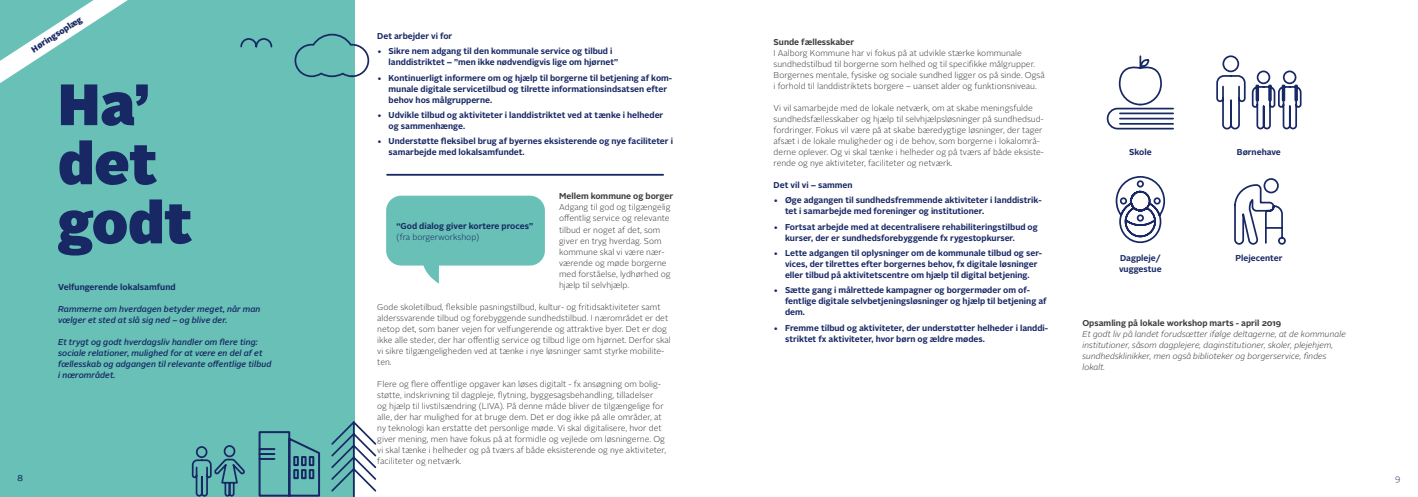
<style>
.page{position:relative;width:1418px;height:497px;background:#fff}
.page>*{position:absolute;margin:0;border:0;box-sizing:border-box;transform-origin:0 0}
.Overskrift{font:900 58px "Alright Sans";color:#182865}
.Brod{font:300 8.5px/11px "Alright Sans";color:#3c3c3b}
.Bullits_sort{font:700 8.5px/11px "Alright Sans";color:#182865}
.Kursiv{font:italic 500 8.5px/11px "Alright Sans";color:#182865}
.Brod-2{font:italic 300 8.5px/11px "Alright Sans";color:#3c3c3b}
.Fed{font:700 8.5px "Alright Sans";color:#3c3c3b}
.Fed-2{font:700 8.5px "Alright Sans";color:#182865}
.t1{font:300 8.5px "Alright Sans";color:#182865}
.t2{font:900 8.5px "Alright Sans";color:#182865}
</style>
<div class="page">
<div style="left:0;top:0;width:354px;height:496px;background:#68c0b6"></div>
<hr style="left:387px;top:174px;width:276px;height:1px;background:#182865">
<svg style="left:0;top:0;width:128px;height:83px"></svg>
<svg style="left:386px;top:195px;width:159px;height:88px"></svg>
<svg style="left:192px;top:445px;width:53px;height:51px"></svg>
<svg style="left:331px;top:419px;width:46px;height:77px"></svg>
<svg style="left:240px;top:38px;width:33px;height:10px"></svg>
<svg style="left:294px;top:34px;width:76px;height:44px"></svg>
<svg style="left:258px;top:431px;width:62px;height:65px"></svg>
<svg style="left:1106px;top:55px;width:68px;height:75px"></svg>
<svg style="left:1216px;top:55px;width:85px;height:75px"></svg>
<svg style="left:1115px;top:176px;width:50px;height:68px"></svg>
<svg style="left:1234px;top:178px;width:52px;height:67px"></svg>
<p class="t2" style="left:29px;top:45px;width:60px;rotate:-33deg">Høringsoplæg</p>
<h1 class="Overskrift" style="left:58px;top:62px;width:93px">Ha’</h1>
<h1 class="Overskrift" style="left:58px;top:121px;width:101px">det</h1>
<h1 class="Overskrift" style="left:58px;top:180px;width:136px">godt</h1>
<h2 class="Fed-2" style="left:58px;top:281px;width:119px">Velfungerende lokalsamfund</h2>
<p class="Kursiv" style="left:58px;top:303px;width:204px">Rammerne om hverdagen betyder meget, når man vælger et sted at slå sig ned – og blive der.</p>
<p class="Kursiv" style="left:58px;top:336px;width:215px">Et trygt og godt hverdagsliv handler om flere ting: sociale relationer, mulighed for at være en del af et fællesskab og adgangen til relevante offentlige tilbud i nærområdet.</p>
<h2 class="Fed-2" style="left:377px;top:30px;width:77px">Det arbejder vi for</h2>
<p class="Bullits_sort" style="left:388px;top:46px;width:231px;text-indent:-11px">• Sikre nem adgang til den kommunale service og tilbud i landdistriktet – ”men ikke nødvendigvis lige om hjørnet”</p>
<p class="Bullits_sort" style="left:388px;top:72px;width:285px;text-indent:-11px">• Kontinuerligt informere om og hjælp til borgerne til betjening af kom&shy;munale digitale servicetilbud og tilrette informationsindsatsen efter behov hos målgrupperne.</p>
<p class="Bullits_sort" style="left:388px;top:109px;width:276px;text-indent:-11px">• Udvikle tilbud og aktiviteter i landdistriktet ved at tænke i helheder og sammenhænge.</p>
<p class="Bullits_sort" style="left:388px;top:136px;width:286px;text-indent:-11px">• Understøtte fleksibel brug af byernes eksisterende og nye faciliteter i samarbejde med lokalsamfundet.</p>
<h2 class="Fed" style="left:559px;top:190px;width:115px">Mellem kommune og borger</h2>
<p class="Brod" style="left:559px;top:202px;width:113px">Adgang til god og tilgængelig offentlig service og relevante tilbud er noget af det, som giver en tryg hverdag. Som kommune skal vi være nær&shy;værende og møde borgerne med forståelse, lydhørhed og hjælp til selvhjælp.</p>
<p class="Brod" style="left:377px;top:301px;width:295px">Gode skoletilbud, fleksible pasningstilbud, kultur- og fritidsaktiviteter samt alderssvarende tilbud og forebyggende sundhedstilbud. I nærområdet er det netop det, som baner vejen for velfungerende og attraktive byer. Det er dog ikke alle steder, der har offentlig service og tilbud lige om hjørnet. Derfor skal vi sikre tilgængeligheden ved at tænke i nye løsninger samt styrke mobilite&shy;ten.</p>
<p class="Brod" style="left:377px;top:378px;width:290px">Flere og flere offentlige opgaver kan løses digitalt - fx ansøgning om bolig&shy;støtte, indskrivning til dagpleje, flytning, byggesagsbehandling, tilladelser<br>og hjælp til livstilsændring (LIVA). På denne måde bliver de tilgængelige for alle, der har mulighed for at bruge dem. Det er dog ikke på alle områder, at ny teknologi kan erstatte det personlige møde. Vi skal digitalisere, hvor det giver mening, men have fokus på at formidle og vejlede om løsningerne. Og vi skal tænke i helheder og på tværs af både eksisterende og nye aktiviteter, faciliteter og netværk.</p>
<p class="Bullits_sort" style="left:396px;top:220px;width:138px">“God dialog giver kortere proces”</p>
<p class="t1" style="left:396px;top:231px;width:84px">(fra borgerworkshop)</p>
<h2 class="Fed" style="left:773px;top:36px;width:82px">Sunde fællesskaber</h2>
<p class="Brod" style="left:773px;top:47px;width:273px">I Aalborg Kommune har vi fokus på at udvikle stærke kommunale sundhedstilbud til borgerne som helhed og til specifikke målgrupper.<br>Borgernes mentale, fysiske og sociale sundhed ligger os på sinde. Også i forhold til landdistriktets borgere – uanset alder og funktionsniveau.</p>
<p class="Brod" style="left:773px;top:102px;width:272px">Vi vil samarbejde med de lokale netværk, om at skabe meningsfulde sundhedsfællesskaber og hjælp til selvhjælpsløsninger på sundhedsud&shy;fordringer. Fokus vil være på at skabe bæredygtige løsninger, der tager afsæt i de lokale muligheder og i de behov, som borgerne i lokalområ&shy;derne oplever. Og vi skal tænke i helheder og på tværs af både eksiste&shy;rende og nye aktiviteter, faciliteter og netværk.</p>
<h2 class="Fed-2" style="left:773px;top:179px;width:80px">Det vil vi – sammen</h2>
<p class="Bullits_sort" style="left:785px;top:195px;width:258px;text-indent:-11px">• Øge adgangen til sundhedsfremmende aktiviteter i landdistrik&shy;tet i samarbejde med foreninger og institutioner.</p>
<p class="Bullits_sort" style="left:785px;top:221px;width:254px;text-indent:-11px">• Fortsat arbejde med at decentralisere rehabiliteringstilbud og kurser, der er sundhedsforebyggende fx rygestopkurser.</p>
<p class="Bullits_sort" style="left:785px;top:247px;width:259px;text-indent:-11px">• Lette adgangen til oplysninger om de kommunale tilbud og ser&shy;vices, der tilrettes efter borgernes behov, fx digitale løsninger eller tilbud på aktivitetscentre om hjælp til digital betjening.</p>
<p class="Bullits_sort" style="left:785px;top:284px;width:263px;text-indent:-11px">• Sætte gang i målrettede kampagner og borgermøder om of&shy;fentlige digitale selvbetjeningsløsninger og hjælp til betjening af dem.</p>
<p class="Bullits_sort" style="left:785px;top:322px;width:265px;text-indent:-11px">• Fremme tilbud og aktiviteter, der understøtter helheder i landdi&shy;striktet fx aktiviteter, hvor børn og ældre mødes.</p>
<p class="Bullits_sort" style="left:1129px;top:146px;width:24px">Skole</p>
<p class="Bullits_sort" style="left:1236px;top:146px;width:45px">Børnehave</p>
<p class="Bullits_sort" style="left:1119px;top:252px;width:44px">Dagpleje/ vuggestue</p>
<p class="Bullits_sort" style="left:1235px;top:252px;width:49px">Plejecenter</p>
<h2 class="Fed" style="left:1082px;top:316px;width:200px">Opsamling på lokale workshop marts - april 2019</h2>
<p class="Brod-2" style="left:1082px;top:328px;width:265px">Et godt liv på landet forudsætter ifølge deltagerne, at de kommunale institutioner, såsom dagplejere, daginstitutioner, skoler, plejehjem, sundhedsklinikker, men også biblioteker og borgerservice, findes lokalt.</p>
<p class="t1" style="left:17px;top:471px;width:7px">8</p>
<p class="t1" style="left:1395px;top:471px;width:7px">9</p>
</div>
